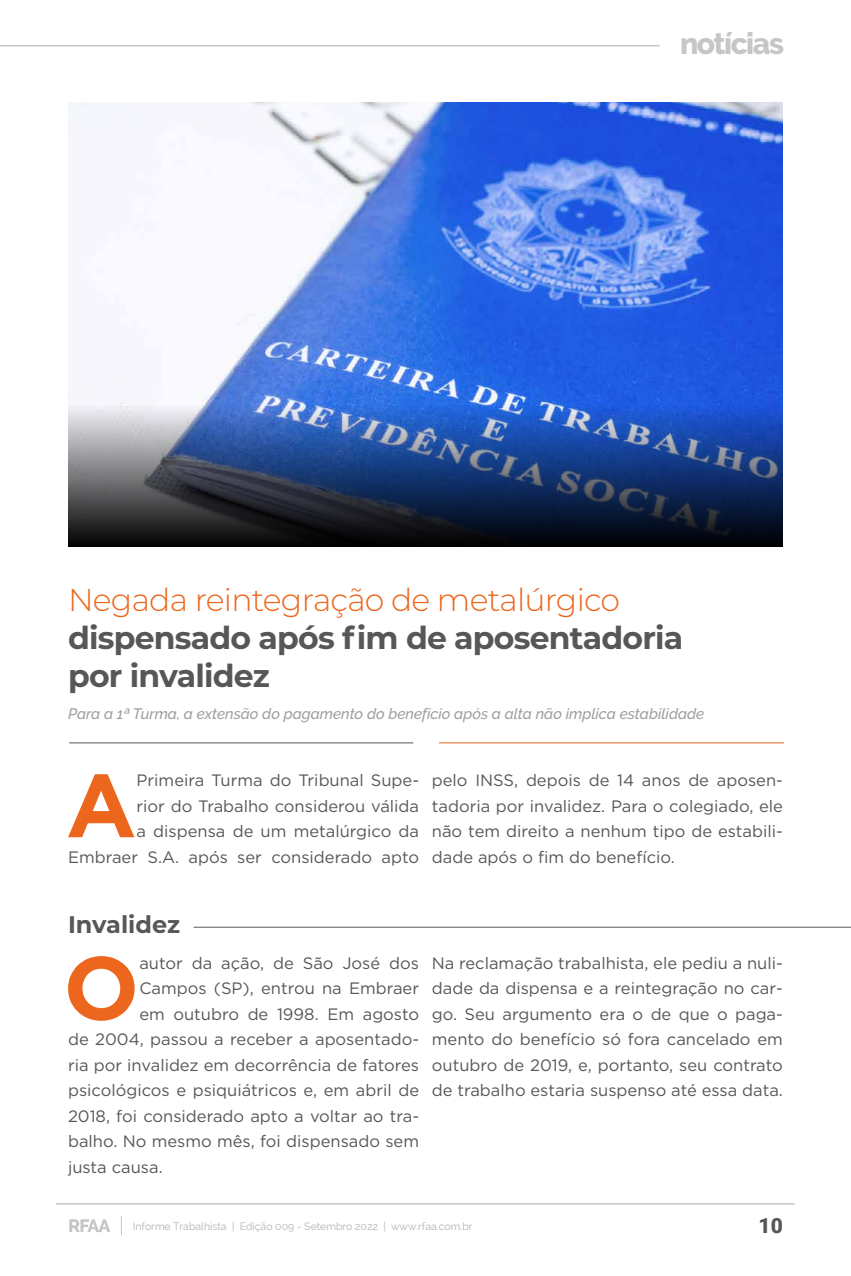
<style>
.page{position:relative;width:851px;height:1276px;background:#fff}
.page>*{position:absolute;margin:0;border:0;box-sizing:border-box;transform-origin:0 0}
.t1{font:700 89.4px "Gotham";color:#ec671d}
.t2{font:700 31.5px/37.8px "Montserrat";letter-spacing:-.025em;color:#575756}
.t3{font:300 31.5px "Montserrat";letter-spacing:-.025em;color:#ec671d}
.t4{font:800 30px "Raleway";letter-spacing:-.05em;color:#c6c6c6}
.t5{font:700 24px "Montserrat";color:#575756}
.t6{font:900 21px "Roboto";color:#575756}
.t7{font:16.5px/25.5px "Gotham";color:#575756;text-align:justify}
.t8{font:italic 500 15px "Raleway";color:#9d9d9c}
.t9{font:10.5px "Raleway";color:#b3b2b2}
</style>
<div class="page">
<hr style="left:193px;top:927px;width:657px;height:1px;background:#585856">
<img style="left:68px;top:102px;width:714px;height:302px">
<img style="left:68px;top:404px;width:714px;height:142px">
<hr style="left:69px;top:742px;width:344px;height:1px;background:#575756">
<hr style="left:438px;top:742px;width:345px;height:1px;background:#ec671d">
<svg style="left:121px;top:1215px;width:1px;height:20px"></svg>
<hr style="left:56px;top:1203px;width:738px;height:1px;background:#c6c6c6">
<svg style="left:69px;top:1219px;width:41px;height:13px"></svg>
<hr style="left:0;top:45px;width:659px;height:1px;background:#c6c6c6">
<h3 class="t4" style="left:680px;top:26px;width:105px">notícias</h3>
<h2 class="t3" style="left:68px;top:578px;width:553px">Negada reintegração de metalúrgico</h2>
<h2 class="t2" style="left:68px;top:617px;width:616px">dispensado após fim de aposentadoria por invalidez</h2>
<p class="t8" style="left:68px;top:705px;width:637px">Para a 1ª Turma, a extensão do pagamento do benefício após a alta não implica estabilidade</p>
<p class="t7" style="left:68px;top:767px;width:352px;text-align:right">Primeira Turma do Tribunal Supe-<br>rior do Trabalho considerou válida<br>a dispensa de um metalúrgico da Embraer S.A. após ser considerado apto</p>
<p class="t7" style="left:432px;top:767px;width:352px">pelo INSS, depois de 14 anos de aposen&shy;tadoria por invalidez. Para o colegiado, ele não tem direito a nenhum tipo de estabili&shy;dade após o fim do benefício.</p>
<h1 class="t1" style="left:66px;top:754px;width:72px">A</h1>
<h3 class="t5" style="left:68px;top:907px;width:114px">Invalidez</h3>
<h1 class="t1" style="left:63px;top:936px;width:77px">O</h1>
<p class="t7" style="left:139px;top:949px;width:281px">autor da ação, de São José dos</p>
<p class="t7" style="left:139px;top:975px;width:281px">Campos (SP), entrou na Embraer</p>
<p class="t7" style="left:139px;top:1000px;width:281px">em outubro de 1998. Em agosto</p>
<p class="t7" style="left:68px;top:1026px;width:352px">de 2004, passou a receber a aposentado-</p>
<p class="t7" style="left:68px;top:1051px;width:352px">ria por invalidez em decorrência de fatores</p>
<p class="t7" style="left:68px;top:1077px;width:352px">psicológicos e psiquiátricos e, em abril de</p>
<p class="t7" style="left:68px;top:1102px;width:352px">2018, foi considerado apto a voltar ao tra-</p>
<p class="t7" style="left:68px;top:1128px;width:352px">balho. No mesmo mês, foi dispensado sem</p>
<p class="t7" style="left:68px;top:1153px;width:96px">justa causa.</p>
<p class="t7" style="left:432px;top:949px;width:352px">Na reclamação trabalhista, ele pediu a nuli&shy;dade da dispensa e a reintegração no car&shy;go. Seu argumento era o de que o paga&shy;mento do benefício só fora cancelado em outubro de 2019, e, portanto, seu contrato de trabalho estaria suspenso até essa data.</p>
<p class="t9" style="left:133px;top:1220px;width:341px">Informe Trabalhista | Edição 009 - Setembro 2022 | www.rfaa.com.br</p>
<p class="t6" style="left:758px;top:1211px;width:26px">10</p>
</div>
